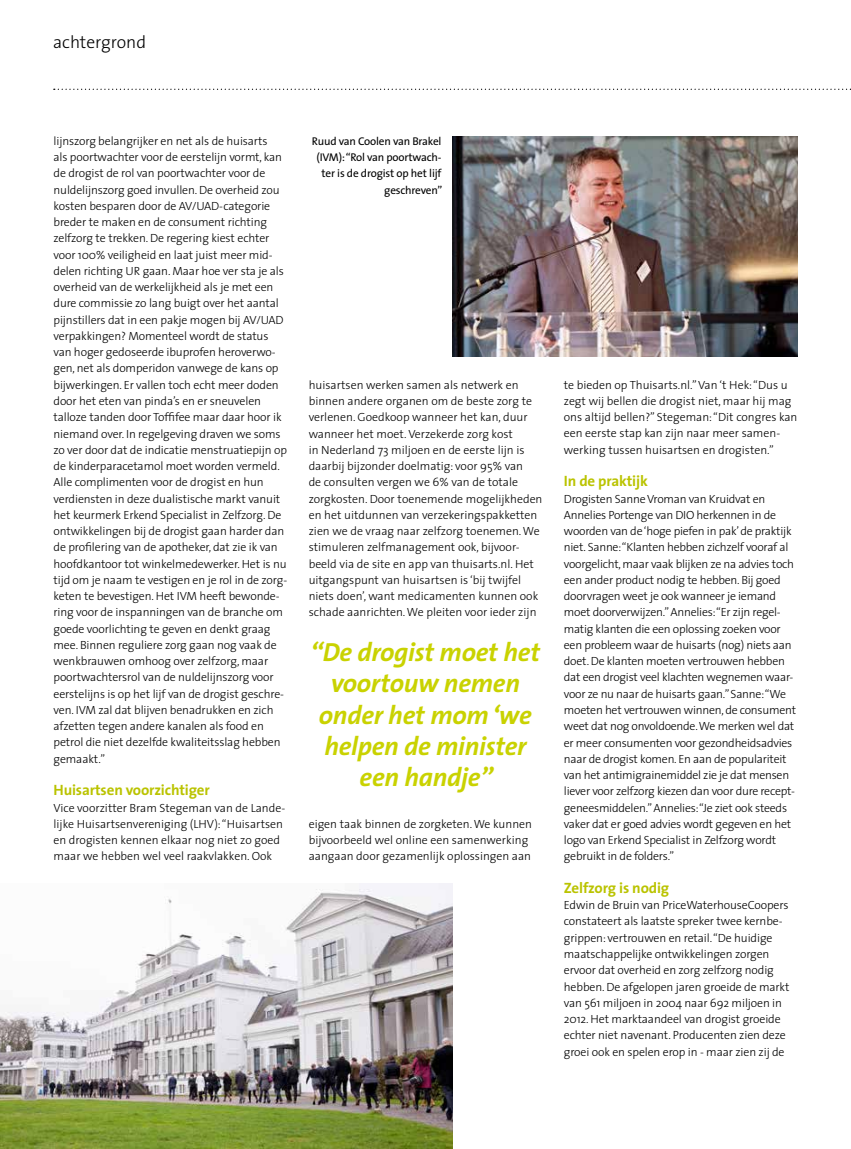
<style>
.page{position:relative;width:851px;height:1149px;background:#fff}
.page>*{position:absolute;margin:0;border:0;box-sizing:border-box;transform-origin:0 0}
.t1{font:italic 700 26.25px/31.2px "The Sans";letter-spacing:-.01em;color:#c9d200;text-align:center}
.t2{font:300 17.5px "The Sans";color:#000}
.t3{font:700 15px "The Sans";letter-spacing:-.01em;color:#bac300}
.t4{font:300 11.88px/16.2px "The Sans";letter-spacing:-.01em;color:#000}
.t5{font:11.25px/16.2px "The Sans";letter-spacing:-.015em;color:#000;text-align:right}
</style>
<div class="page">
<svg style="left:54px;top:89px;width:797px;height:1px"></svg>
<img style="left:452px;top:136px;width:345px;height:220px">
<img style="left:0;top:883px;width:452px;height:265px">
<p class="t2" style="left:53px;top:28px;width:94px">achtergrond</p>
<p class="t4" style="left:53px;top:132px;width:235px">lijnszorg belangrijker en net als de huisarts<br>als poortwachter voor de eerstelijn vormt, kan de drogist de rol van poortwachter voor de nuldelijnszorg goed invullen. De overheid zou kosten besparen door de AV/UAD-categorie breder te maken en de consument richting zelfzorg te trekken. De regering kiest echter voor 100% veiligheid en laat juist meer mid&shy;delen richting UR gaan. Maar hoe ver sta je als overheid van de werkelijkheid als je met een dure commissie zo lang buigt over het aantal pijnstillers dat in een pakje mogen bij AV/UAD verpakkingen? Momenteel wordt de status van hoger gedoseerde ibuprofen heroverwo&shy;gen, net als domperidon vanwege de kans op bijwerkingen. Er vallen toch echt meer doden door het eten van pinda’s en er sneuvelen talloze tanden door Toffifee maar daar hoor ik niemand over. In regelgeving draven we soms zo ver door dat de indicatie menstruatiepijn op de kinderparacetamol moet worden vermeld.<br>Alle complimenten voor de drogist en hun verdiensten in deze dualistische markt vanuit het keurmerk Erkend Specialist in Zelfzorg. De ontwikkelingen bij de drogist gaan harder dan de profilering van de apotheker, dat zie ik van hoofdkantoor tot winkelmedewerker. Het is nu tijd om je naam te vestigen en je rol in de zorg&shy;keten te bevestigen. Het IVM heeft bewonde&shy;ring voor de inspanningen van de branche om goede voorlichting te geven en denkt graag mee. Binnen reguliere zorg gaan nog vaak de wenkbrauwen omhoog over zelfzorg, maar poortwachtersrol van de nuldelijnszorg voor eerstelijns is op het lijf van de drogist geschre&shy;ven. IVM zal dat blijven benadrukken en zich afzetten tegen andere kanalen als food en petrol die niet dezelfde kwaliteitsslag hebben gemaakt.”</p>
<p class="t3" style="left:53px;top:777px;width:158px">Huisartsen voorzichtiger</p>
<p class="t4" style="left:53px;top:798px;width:233px">Vice voorzitter Bram Stegeman van de Lande&shy;lijke Huisartsenvereniging (LHV): “Huisartsen en drogisten kennen elkaar nog niet zo goed maar we hebben wel veel raakvlakken. Ook</p>
<p class="t5" style="left:312px;top:132px;width:132px">Ruud van Coolen van Brakel (IVM): “Rol van poortwach&shy;ter is de drogist op het lijf geschreven”</p>
<p class="t4" style="left:308px;top:376px;width:235px">huisartsen werken samen als netwerk en binnen andere organen om de beste zorg te verlenen. Goedkoop wanneer het kan, duur wanneer het moet. Verzekerde zorg kost<br>in Nederland 73 miljoen en de eerste lijn is daarbij bijzonder doelmatig: voor 95% van<br>de consulten vergen we 6% van de totale zorgkosten. Door toenemende mogelijkheden en het uitdunnen van verzekeringspakketten zien we de vraag naar zelfzorg toenemen. We stimuleren zelfmanagement ook, bijvoor&shy;beeld via de site en app van thuisarts.nl. Het uitgangspunt van huisartsen is ‘bij twijfel niets doen’, want medicamenten kunnen ook schade aanrichten. We pleiten voor ieder zijn</p>
<p class="t1" style="left:310px;top:635px;width:231px">“De drogist moet het voortouw nemen onder het mom ‘we helpen de minister een handje”</p>
<p class="t4" style="left:308px;top:815px;width:225px">eigen taak binnen de zorgketen. We kunnen bijvoorbeeld wel online een samenwerking aangaan door gezamenlijk oplossingen aan</p>
<p class="t4" style="left:563px;top:376px;width:235px">te bieden op Thuisarts.nl.” Van ‘t Hek: “Dus u zegt wij bellen die drogist niet, maar hij mag ons altijd bellen?” Stegeman: “Dit congres kan een eerste stap kan zijn naar meer samen&shy;werking tussen huisartsen en drogisten.”</p>
<p class="t3" style="left:563px;top:468px;width:85px">In de praktijk</p>
<p class="t4" style="left:563px;top:490px;width:234px">Drogisten Sanne Vroman van Kruidvat en Annelies Portenge van DIO herkennen in de woorden van de ‘hoge piefen in pak’ de praktijk niet. Sanne: “Klanten hebben zichzelf vooraf al voorgelicht, maar vaak blijken ze na advies toch een ander product nodig te hebben. Bij goed doorvragen weet je ook wanneer je iemand moet doorverwijzen.” Annelies: “Er zijn regel&shy;matig klanten die een oplossing zoeken voor een probleem waar de huisarts (nog) niets aan doet. De klanten moeten vertrouwen hebben dat een drogist veel klachten wegnemen waar&shy;voor ze nu naar de huisarts gaan.” Sanne: “We moeten het vertrouwen winnen, de consument weet dat nog onvoldoende. We merken wel dat er meer consumenten voor gezondheidsadvies naar de drogist komen. En aan de populariteit van het antimigrainemiddel zie je dat mensen liever voor zelfzorg kiezen dan voor dure recept&shy;geneesmiddelen.” Annelies: “Je ziet ook steeds vaker dat er goed advies wordt gegeven en het logo van Erkend Specialist in Zelfzorg wordt gebruikt in de folders.”</p>
<p class="t3" style="left:563px;top:875px;width:107px">Zelfzorg is nodig</p>
<p class="t4" style="left:563px;top:896px;width:227px">Edwin de Bruin van PriceWaterhouseCoopers constateert als laatste spreker twee kernbe&shy;grippen: vertrouwen en retail. “De huidige maatschappelijke ontwikkelingen zorgen ervoor dat overheid en zorg zelfzorg nodig hebben. De afgelopen jaren groeide de markt van 561 miljoen in 2004 naar 692 miljoen in 2012. Het marktaandeel van drogist groeide echter niet navenant. Producenten zien deze groei ook en spelen erop in - maar zien zij de</p>
</div>
